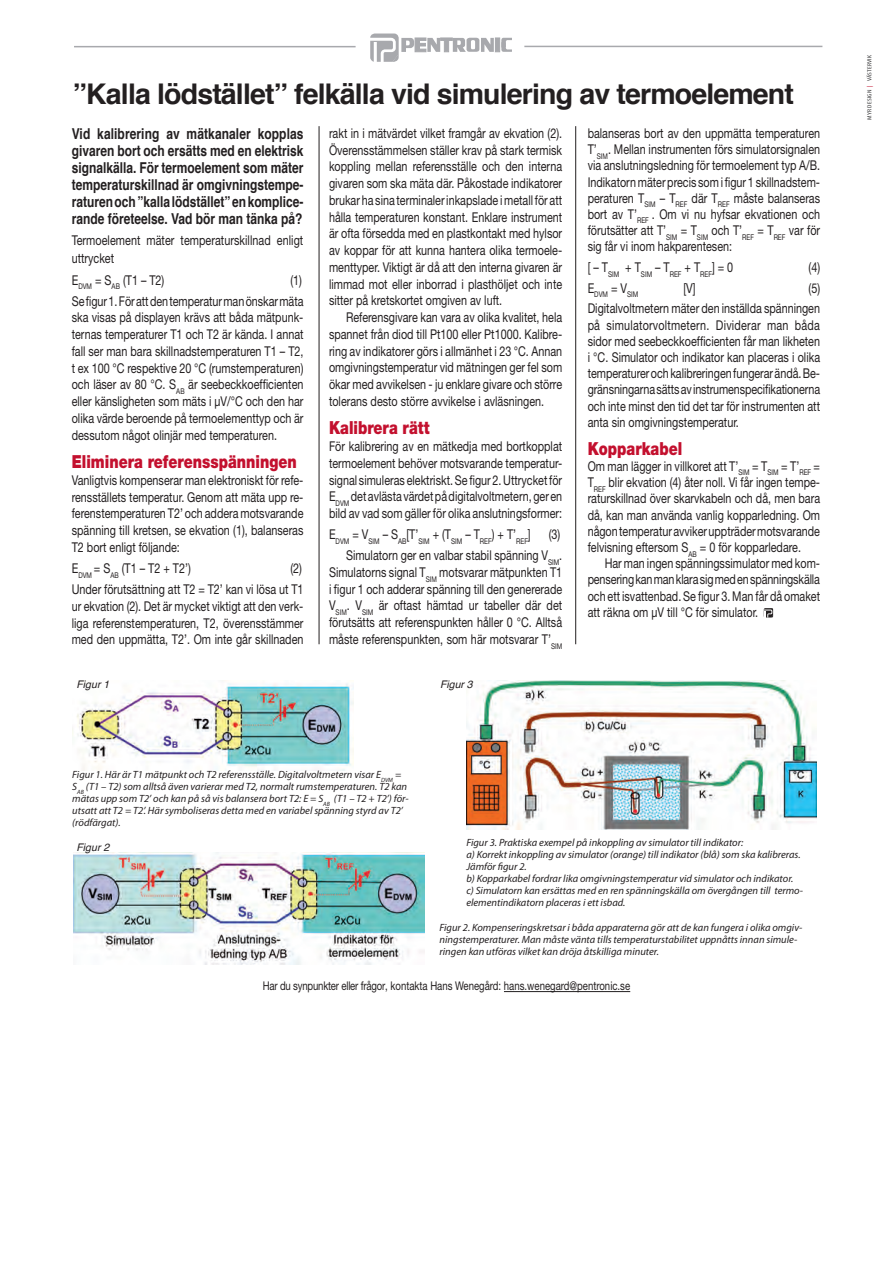
<style>
.page{position:relative;width:893px;height:1263px;background:#fff}
.page>*{position:absolute;margin:0;border:0;box-sizing:border-box;transform-origin:0 0}
.Rubrik{font:700 28.5px "Helvetica";letter-spacing:-.03em;color:#231f20}
.Mellanrubrik{font:900 18px "Helvetica Neue";color:#c3102e;scale:.8 1}
.brödtext{font:700 15px/17.1px "Helvetica";color:#231f20;text-align:justify;scale:.8 1}
.brödtext-2{font:13.5px/16.8px "Helvetica Neue";color:#231f20;text-align:justify;scale:.8 1}
.Brödtext_indrag{font:13.5px/16.8px "Helvetica Neue";color:#231f20;text-align:justify;scale:.8 1}
.brödtext-3{font:12px "Helvetica Neue";color:#231f20;scale:.8 1}
.bildtext{font:italic 10.5px/12px "Myriad Pro";color:#231f20}
.bildtext-2{font:italic 10.5px "Helvetica";color:#231f20}
.Brödtext_indrag-2{font:7.8px "Helvetica Neue";color:#231f20;scale:.8 1}
.t1{font:condensed 6px "Myriad Pro";letter-spacing:.025em;color:#3e3e3f;scale:1.25 1}
.s1{color:#c3102e}
</style>
<div class="page">
<div style="left:495px;top:38px;width:5px;height:14px;background:#a8a9ad"></div>
<svg style="left:370px;top:34px;width:124px;height:28px"></svg>
<svg style="left:501px;top:38px;width:11px;height:14px"></svg>
<hr style="left:524px;top:46px;width:298px;height:1px;background:#a8a9ad">
<hr style="left:74px;top:46px;width:282px;height:1px;background:#a8a9ad">
<hr style="left:319px;top:126px;width:1px;height:518px;background:#231f20">
<svg style="left:764px;top:608px;width:10px;height:9px"></svg>
<hr style="left:504px;top:991px;width:126px;height:1px;background:#231f20">
<hr style="left:575px;top:126px;width:1px;height:518px;background:#231f20">
<img style="left:72px;top:680px;width:281px;height:91px">
<img style="left:74px;top:853px;width:351px;height:111px">
<img style="left:466px;top:680px;width:350px;height:150px">
<p class="Rubrik" style="left:73px;top:71px;width:723px">”Kalla lödstället” felkälla vid simulering av termoelement</p>
<p class="brödtext" style="left:72px;top:125px;width:291px">Vid kalibrering av mätkanaler kopplas givaren bort och ersätts med en elektrisk signalkälla. För termoelement som mäter temperaturskillnad är omgivningstempe&shy;raturen och ”kalla lödstället” en komplice&shy;rande företeelse. Vad bör man tänka på?</p>
<p class="brödtext-2" style="left:72px;top:230px;width:291px;line-height:18.6px">Termoelement mäter temperaturskillnad enligt uttrycket</p>
<p class="brödtext-2" style="left:72px;top:271px;width:117px">E<sub>DVM</sub> = S<sub>AB</sub> (T1 – T2)</p>
<p class="brödtext-2" style="left:290px;top:271px;width:16px">(1)</p>
<p class="brödtext-2" style="left:72px;top:292px;width:291px">Se figur 1. För att den temperatur man önskar mäta ska visas på displayen krävs att båda mätpunk&shy;ternas temperaturer T1 och T2 är kända. I annat fall ser man bara skillnadstemperaturen T1 – T2, t ex 100 °C respektive 20 °C (rumstemperaturen) och läser av 80 °C. S<sub>AB</sub> är seebeckkoefficienten eller känsligheten som mäts i µV/°C och den har olika värde beroende på termoelementtyp och är dessutom något olinjär med temperaturen.</p>
<p class="Mellanrubrik" style="left:72px;top:451px;width:283px">Eliminera referensspänningen</p>
<p class="brödtext-2" style="left:72px;top:471px;width:291px">Vanligtvis kompenserar man elektroniskt för refe&shy;rensställets temperatur. Genom att mäta upp re&shy;ferenstemperaturen T2’ och addera motsvarande spänning till kretsen, se ekvation (1), balanseras T2 bort enligt följande:</p>
<p class="brödtext-2" style="left:72px;top:560px;width:150px">E<sub>DVM</sub> = S<sub>AB</sub> (T1 – T2 + T2’)</p>
<p class="brödtext-2" style="left:290px;top:560px;width:16px">(2)</p>
<p class="brödtext-2" style="left:72px;top:581px;width:291px">Under förutsättning att T2 = T2’ kan vi lösa ut T1 ur ekvation (2). Det är mycket viktigt att den verk&shy;liga referenstemperaturen, T2, överensstämmer med den uppmätta, T2’. Om inte går skillnaden</p>
<p class="bildtext-2" style="left:77px;top:676px;width:34px">Figur 1</p>
<p class="brödtext-2" style="left:329px;top:125px;width:293px">rakt in i mätvärdet vilket framgår av ekvation (2).<br>Överensstämmelsen ställer krav på stark termisk koppling mellan referensställe och den interna givaren som ska mäta där. Påkostade indikatorer brukar ha sina terminaler inkapslade i metall för att hålla temperaturen konstant. Enklare instrument är ofta försedda med en plastkontakt med hylsor av koppar för att kunna hantera olika termoele&shy;menttyper. Viktigt är då att den interna givaren är limmad mot eller inborrad i plasthöljet och inte sitter på kretskortet omgiven av luft.</p>
<p class="Brödtext_indrag" style="left:329px;top:309px;width:293px;text-indent:17px">Referensgivare kan vara av olika kvalitet, hela spannet från diod till Pt100 eller Pt1000. Kalibre&shy;ring av indikatorer görs i allmänhet i 23 °C. Annan omgivningstemperatur vid mätningen ger fel som ökar med avvikelsen - ju enklare givare och större tolerans desto större avvikelse i avläsningen.</p>
<p class="Mellanrubrik" style="left:329px;top:417px;width:127px">Kalibrera rätt</p>
<p class="brödtext-2" style="left:329px;top:438px;width:293px">För kalibrering av en mätkedja med bortkopplat termoelement behöver motsvarande temperatur&shy;signal simuleras elektriskt. Se figur 2. Uttrycket för E<sub>DVM</sub> det avlästa värdet på digitalvoltmetern, ger en bild av vad som gäller för olika anslutningsformer:</p>
<p class="brödtext-2" style="left:329px;top:526px;width:254px">E<sub>DVM</sub> = V<sub>SIM</sub> – S<sub>AB</sub>[T’<sub>SIM</sub> + (T<sub>SIM</sub> – T<sub>REF</sub>) + T’<sub>REF</sub>]</p>
<p class="brödtext-2" style="left:549px;top:526px;width:16px">(3)</p>
<p class="Brödtext_indrag" style="left:329px;top:547px;width:293px;text-indent:17px">Simulatorn ger en valbar stabil spänning V<sub>SIM</sub>.<br>Simulatorns signal T<sub>SIM</sub> motsvarar mätpunkten T1 i figur 1 och adderar spänning till den genererade V<sub>SIM</sub>. V<sub>SIM</sub> är oftast hämtad ur tabeller där det förutsätts att referenspunkten håller 0 °C. Alltså måste referenspunkten, som här motsvarar T’<sub>SIM</sub></p>
<p class="bildtext-2" style="left:440px;top:676px;width:34px">Figur 3</p>
<p class="Brödtext_indrag" style="left:588px;top:125px;width:292px;line-height:16.2px">balanseras bort av den uppmätta temperaturen T’<sub>SIM</sub>. Mellan instrumenten förs simulatorsignalen via anslutningsledning för termoelement typ A/B.<br>Indikatorn mäter precis som i figur 1 skillnadstem&shy;peraturen T<sub>SIM</sub> – T<sub>REF</sub> där T<sub>REF</sub> måste balanseras bort av T’<sub>REF</sub> . Om vi nu hyfsar ekvationen och förutsätter att T’<sub>SIM</sub> = T<sub>SIM</sub> och T’<sub>REF</sub> = T<sub>REF</sub> var för sig får vi inom hakparentesen:</p>
<p class="Brödtext_indrag" style="left:588px;top:259px;width:183px">[ – T<sub>SIM</sub> + T<sub>SIM</sub> – T<sub>REF</sub> + T<sub>REF</sub>] = 0</p>
<p class="Brödtext_indrag" style="left:808px;top:259px;width:16px">(4)</p>
<p class="Brödtext_indrag-2" style="left:588px;top:290px;width:65px"><sup>E</sup>DVM <sup>=</sup> <sup>V</sup>SIM</p>
<p class="Brödtext_indrag" style="left:683px;top:279px;width:17px">[V]</p>
<p class="Brödtext_indrag" style="left:808px;top:279px;width:16px">(5)</p>
<p class="brödtext-2" style="left:588px;top:300px;width:292px;line-height:16.2px">Digitalvoltmetern mäter den inställda spänningen på simulatorvoltmetern. Dividerar man båda sidor med seebeckkoefficienten får man likheten i °C. Simulator och indikator kan placeras i olika temperaturer och kalibreringen fungerar ändå. Be&shy;gränsningarna sätts av instrumenspecifikationerna och inte minst den tid det tar för instrumenten att anta sin omgivningstemperatur.</p>
<p class="Mellanrubrik" style="left:588px;top:438px;width:120px">Kopparkabel</p>
<p class="brödtext-2" style="left:588px;top:458px;width:292px;line-height:16.2px">Om man lägger in villkoret att T’<sub>SIM</sub> = T<sub>SIM</sub> = T’<sub>REF</sub> = T<sub>REF</sub> blir ekvation (4) åter noll. Vi får ingen tempe&shy;raturskillnad över skarvkabeln och då, men bara då, kan man använda vanlig kopparledning. Om någon temperatur avviker uppträder motsvarande felvisning eftersom S<sub>AB</sub> = 0 för kopparledare.</p>
<p class="Brödtext_indrag" style="left:588px;top:555px;width:292px;line-height:16.2px;text-indent:17px">Har man ingen spänningssimulator med kom&shy;pensering kan man klara sig med en spänningskälla och ett isvattenbad. Se figur 3. Man får då omaket att räkna om µV till °C för simulator.</p>
<p class="bildtext" style="left:72px;top:769px;width:338px">Figur 1. Här är T1 mätpunkt och T2 referensställe. Digitalvoltmetern visar E<sub>DVM</sub> = S<sub>AB</sub> (T1 – T2) som alltså även varierar med T2, normalt rumstemperaturen. T2 kan mätas upp som T2’ och kan på så vis balansera bort T2: E = S<sub>AB</sub> (T1 – T2 + T2’) för&shy;utsatt att T2 = T2’. Här symboliseras detta med en variabel spänning styrd av T2’ (rödfärgat).</p>
<p class="bildtext-2" style="left:77px;top:839px;width:34px">Figur 2</p>
<p class="bildtext" style="left:466px;top:836px;width:279px">Figur 3. Praktiska exempel på inkoppling av simulator till indikator:</p>
<p class="bildtext" style="left:466px;top:848px;width:336px">a) Korrekt inkoppling av simulator (orange) till indikator (blå) som ska kalibreras.<br>Jämför figur 2.</p>
<p class="bildtext" style="left:466px;top:872px;width:329px">b) Kopparkabel fordrar lika omgivningstemperatur vid simulator och indikator.</p>
<p class="bildtext" style="left:466px;top:884px;width:338px">c) Simulatorn kan ersättas med en ren spänningskälla om övergången till termo&shy;elementindikatorn placeras i ett isbad.</p>
<p class="bildtext" style="left:440px;top:921px;width:364px">Figur 2. Kompenseringskretsar i båda apparaterna gör att de kan fungera i olika omgiv&shy;ningstemperaturer. Man måste vänta tills temperaturstabilitet uppnåtts innan simule&shy;ringen kan utföras vilket kan dröja åtskilliga minuter.</p>
<p class="brödtext-3" style="left:263px;top:979px;width:461px">Har du synpunkter eller frågor, kontakta Hans Wenegård: hans.wenegard@pentronic.se</p>
<p class="t1" style="left:866px;top:120px;width:54px;rotate:-90deg">MYR DESIGN <span class="s1">|</span> VÄSTERVIK</p>
</div>
